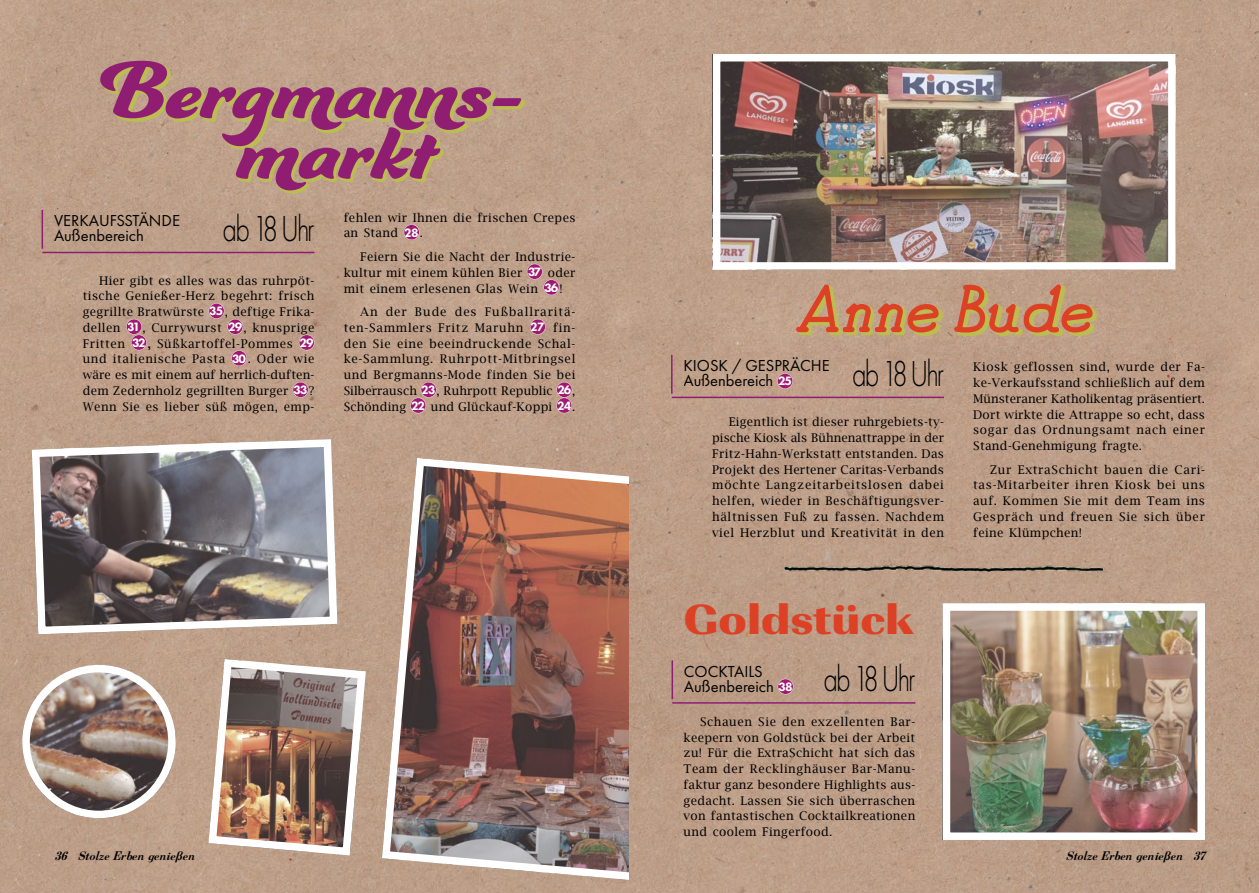
<style>
.page{position:relative;width:1259px;height:893px;background:#fff}
.page>*{position:absolute;margin:0;border:0;box-sizing:border-box;transform-origin:0 0}
.t1{font:86.1px/60.4px "Ganache";color:#8f1e72;text-align:center;scale:1.1 1}
.t2{font:italic 52.8px "Good Bad Man";color:#dd4125}
.t3{font:43.5px "Imperial URW Ult Bol";color:#dd4125;scale:1.1 1}
.t4{font:300 37.5px "Futura PT";letter-spacing:-.075em;color:#000;scale:.75 1}
.t5{font:16.5px/15px "Futura PT";color:#000}
.t6{font:12px/15.8px "Lucida Bright";letter-spacing:.03em;color:#000;text-align:justify}
.t7{font:italic 700 12px "Berenis ADF Pro";color:#000}
.s1{font-family:"Futura PT";font-weight:800;font-size:12.6px;color:#fff}
.s2{font-size:14.25px}
.s3{font-weight:800;font-size:12.6px;color:#fff}
</style>
<div class="page">
<img style="left:0;top:0;width:1259px;height:893px">
<svg style="left:102px;top:62px;width:423px;height:88px;background:#bdaa76"></svg>
<svg style="left:237px;top:128px;width:208px;height:66px;background:#bcac70"></svg>
<svg style="left:209px;top:303px;width:34px;height:32px"></svg>
<svg style="left:126px;top:319px;width:21px;height:31px"></svg>
<svg style="left:299px;top:335px;width:15px;height:15px"></svg>
<svg style="left:231px;top:350px;width:16px;height:16px"></svg>
<svg style="left:293px;top:382px;width:15px;height:16px"></svg>
<svg style="left:404px;top:224px;width:15px;height:16px"></svg>
<svg style="left:527px;top:264px;width:32px;height:31px"></svg>
<svg style="left:530px;top:319px;width:15px;height:16px"></svg>
<svg style="left:410px;top:382px;width:26px;height:31px"></svg>
<svg style="left:556px;top:382px;width:16px;height:31px"></svg>
<hr style="left:42px;top:210px;width:1px;height:39px;background:#8f1e72">
<hr style="left:42px;top:252px;width:272px;height:1px;background:#8f1e72">
<svg style="left:777px;top:373px;width:16px;height:16px"></svg>
<img style="left:378px;top:454px;width:251px;height:431px">
<img style="left:204px;top:655px;width:166px;height:204px">
<img style="left:629px;top:0;width:54px;height:893px">
<svg style="left:28px;top:435px;width:313px;height:203px;background:#8a8280"></svg>
<img style="left:22px;top:665px;width:154px;height:153px;border-radius:77px">
<div style="left:22px;top:665px;width:154px;height:153px;border:8px solid #fff;border-radius:50%"></div>
<svg style="left:798px;top:285px;width:299px;height:51px;background:#bdaa74"></svg>
<img style="left:781px;top:561px;width:326px;height:16px">
<img style="left:722px;top:63px;width:444px;height:198px">
<div style="left:713px;top:54px;width:462px;height:216px;border:8px solid #fff"></div>
<hr style="left:672px;top:702px;width:243px;height:2px;background:#8f1e72">
<svg style="left:777px;top:679px;width:16px;height:15px"></svg>
<img style="left:951px;top:612px;width:245px;height:219px">
<div style="left:942px;top:603px;width:263px;height:237px;border:8px solid #fff"></div>
<hr style="left:671px;top:660px;width:2px;height:39px;background:#8f1e72">
<hr style="left:671px;top:355px;width:1px;height:39px;background:#8f1e72">
<hr style="left:672px;top:397px;width:272px;height:1px;background:#8f1e72">
<h1 class="t1" style="left:100px;top:58px;width:386px">Bergmanns&shy;markt</h1>
<h3 class="t5" style="left:54px;top:213px;width:127px">VERKAUFSSTÄNDE<br>Außenbereich</h3>
<h3 class="t4" style="left:223px;top:207px;width:124px">ab 18 Uhr</h3>
<p class="t6" style="left:83px;top:273px;width:233px;text-indent:17px">Hier gibt es alles was das ruhrpöt&shy;tische Genießer-Herz begehrt: frisch gegrillte Bratwürste <span class="s1">35</span>, deftige Frika&shy;dellen <span class="s1">31</span> , Currywurst <span class="s1">29</span>, knusprige Fritten <span class="s1">32</span><span class="s2">,</span> Süßkartoffel-Pommes <span class="s1">29 </span>und italienische Pasta <span class="s1">30</span>. Oder wie wäre es mit einem auf herrlich-duften&shy;dem Zedernholz gegrillten Burger <span class="s1">33</span>?<br>Wenn Sie es lieber süß mögen, emp-</p>
<p class="t6" style="left:344px;top:209px;width:233px">fehlen wir Ihnen die frischen Crepes an Stand <span class="s1">28</span>.</p>
<p class="t6" style="left:344px;top:249px;width:233px;text-indent:17px">Feiern Sie die Nacht der Industrie&shy;kultur mit einem kühlen Bier <span class="s1">37</span> oder mit einem erlesenen Glas Wein <span class="s1">36</span>!</p>
<p class="t6" style="left:344px;top:304px;width:233px;text-indent:16px">An der Bude des Fußballraritä&shy;ten-Sammlers Fritz Maruhn <span class="s1">27</span> fin&shy;den Sie eine beeindruckende Schal&shy;ke-Sammlung. Ruhrpott-Mitbringsel und Bergmanns-Mode finden Sie bei Silberrausch <span class="s1">23</span>, Ruhrpott Republic <span class="s1">26</span>, Schönding <span class="s1">22</span> und Glückauf-Koppi <span class="s1">24</span>.</p>
<h2 class="t2" style="left:795px;top:269px;width:300px">Anne Bude</h2>
<h3 class="t5" style="left:683px;top:358px;width:148px">KIOSK / GESPRÄCHE<br>Außenbereich <span class="s3">25</span></h3>
<h3 class="t4" style="left:852px;top:352px;width:124px">ab 18 Uhr</h3>
<p class="t6" style="left:712px;top:414px;width:233px;text-indent:16px">Eigentlich ist dieser ruhrgebiets-ty&shy;pische Kiosk als Bühnenattrappe in der Fritz-Hahn-Werkstatt entstanden. Das Projekt des Hertener Caritas-Verbands möchte Langzeitarbeitslosen dabei helfen, wieder in Beschäftigungsver&shy;hältnissen Fuß zu fassen. Nachdem viel Herzblut und Kreativität in den</p>
<h3 class="t3" style="left:683px;top:593px;width:211px">Goldstück</h3>
<h3 class="t4" style="left:823px;top:658px;width:124px">ab 18 Uhr</h3>
<h3 class="t5" style="left:684px;top:664px;width:110px">COCKTAILS<br>Außenbereich <span class="s3">38</span></h3>
<p class="t6" style="left:683px;top:714px;width:233px;text-indent:16px">Schauen Sie den exzellenten Bar&shy;keepern von Goldstück bei der Arbeit zu! Für die ExtraSchicht hat sich das Team der Recklinghäuser Bar-Manu&shy;faktur ganz besondere Highlights aus&shy;gedacht. Lassen Sie sich überraschen von fantastischen Cocktailkreationen und coolem Fingerfood.</p>
<p class="t6" style="left:973px;top:359px;width:233px">Kiosk geflossen sind, wurde der Fa&shy;ke-Verkaufsstand schließlich auf dem Münsteraner Katholikentag präsentiert.<br>Dort wirkte die Attrappe so echt, dass sogar das Ordnungsamt nach einer Stand-Genehmigung fragte.</p>
<p class="t6" style="left:973px;top:462px;width:233px;text-indent:16px">Zur ExtraSchicht bauen die Cari&shy;tas-Mitarbeiter ihren Kiosk bei uns auf. Kommen Sie mit dem Team ins Gespräch und freuen Sie sich über feine Klümpchen!</p>
<p class="t7" style="left:54px;top:848px;width:141px">36 Stolze Erben genießen</p>
<p class="t7" style="left:1065px;top:848px;width:141px">Stolze Erben genießen 37</p>
</div>
